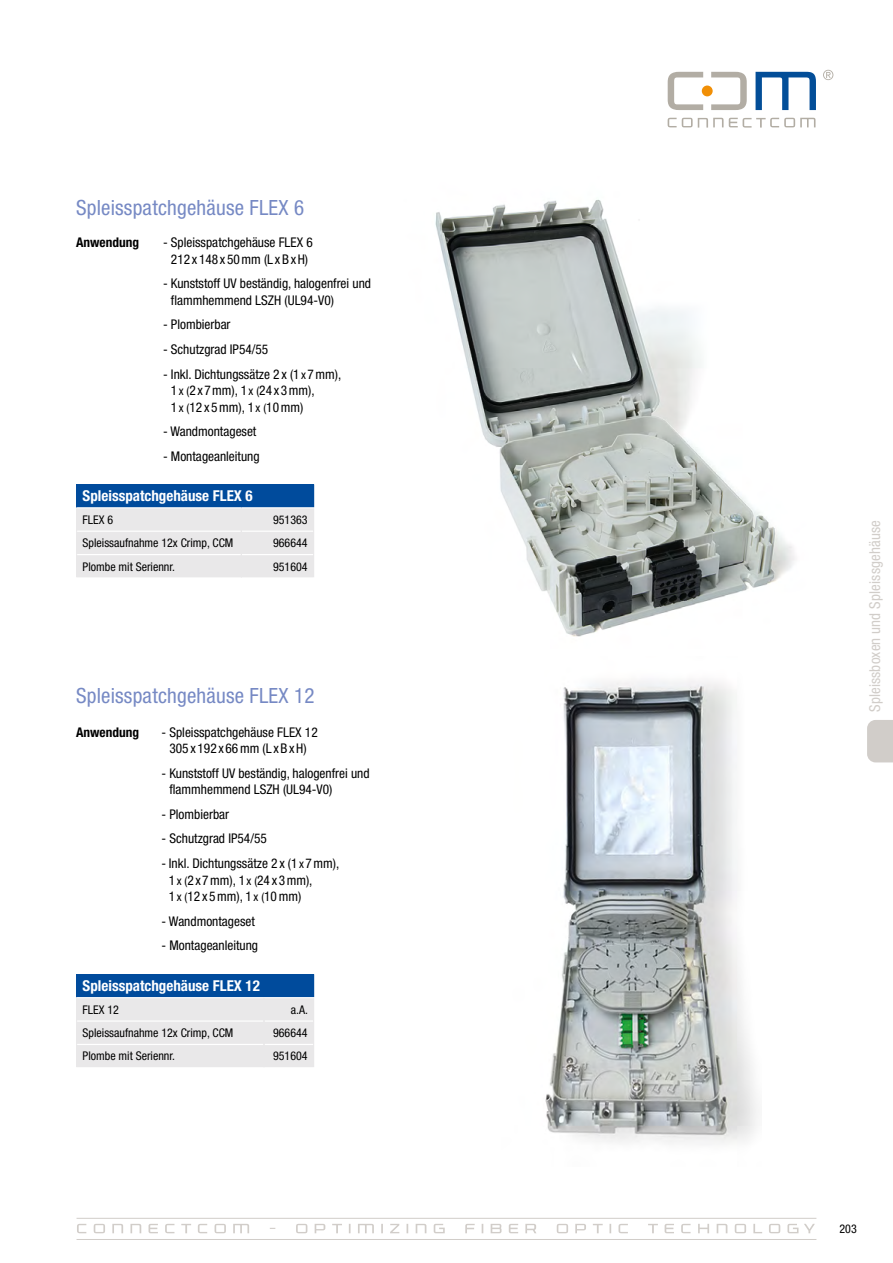
<style>
.page{position:relative;width:893px;height:1263px;background:#fff}
.page>*{position:absolute;margin:0;border:0;box-sizing:border-box;transform-origin:0 0}
.t1{font:condensed 21px "Helvetica Neue LT Pro";letter-spacing:.01em;color:#7689c4}
.t2{font:700 condensed 15px "Helvetica Neue LT Pro";color:#fff}
.t3{font:condensed 15px "Helvetica Neue LT Pro";letter-spacing:.01em;color:#d1cdc9}
.t4{font:condensed 13.35px/16.5px "Helvetica Neue LT Pro";color:#000}
.t5{font:700 condensed 13.35px "Helvetica Neue LT Pro";color:#000}
.t6{font:condensed 12px "Helvetica Neue LT Pro";color:#000}
.s1{font-size:12px}
</style>
<div class="page">
<hr style="left:77px;top:1218px;width:739px;height:1px;background:#d1cdc9">
<hr style="left:77px;top:1239px;width:739px;height:1px;background:#d1cdc9">
<svg style="left:756px;top:72px;width:60px;height:38px"></svg>
<svg style="left:668px;top:118px;width:147px;height:10px"></svg>
<svg style="left:668px;top:72px;width:35px;height:38px"></svg>
<svg style="left:711px;top:72px;width:36px;height:38px"></svg>
<div style="left:702px;top:86px;width:11px;height:10px;background:#f18f06;border-radius:50%"></div>
<svg style="left:823px;top:70px;width:10px;height:10px"></svg>
<img style="left:435px;top:199px;width:360px;height:438px">
<svg style="left:76px;top:484px;width:238px;height:94px;background:#b0c2d6"></svg>
<svg style="left:76px;top:974px;width:238px;height:93px;background:#afc1d6"></svg>
<hr style="left:263px;top:998px;width:2px;height:23px;background:#e9e8e9">
<hr style="left:263px;top:1021px;width:2px;height:23px;background:#e9e8e9">
<hr style="left:263px;top:1044px;width:2px;height:23px;background:#e9e8e9">
<img style="left:545px;top:680px;width:212px;height:463px">
<svg style="left:867px;top:720px;width:26px;height:42px"></svg>
<svg style="left:77px;top:1224px;width:738px;height:9px"></svg>
<h1 class="t1" style="left:76px;top:195px;width:230px">Spleisspatchgehäuse FLEX 6</h1>
<p class="t5" style="left:76px;top:234px;width:65px">Anwendung</p>
<p class="t4" style="left:163px;top:234px;width:151px;text-align:center">- Spleisspatchgehäuse FLEX 6<br>212x148x50mm (LxBxH)</p>
<p class="t4" style="left:171px;top:275px;width:202px;text-indent:-8px">- Kunststoff UV beständig, halogenfrei und flammhemmend LSZH (UL94-V0)</p>
<p class="t4" style="left:163px;top:316px;width:69px">- Plombierbar</p>
<p class="t4" style="left:163px;top:341px;width:107px">- Schutzgrad IP54/55</p>
<p class="t4" style="left:171px;top:366px;width:172px;text-indent:-8px">- Inkl. Dichtungssätze 2 x (1<span class="s1">x</span>7mm),<br>1<span class="s1">x (</span>2x7mm), 1<span class="s1">x (</span>24 x3mm),<br>1<span class="s1">x (</span>12 x 5mm), 1<span class="s1">x (</span>10mm)</p>
<p class="t4" style="left:163px;top:423px;width:95px">- Wandmontageset</p>
<p class="t4" style="left:163px;top:448px;width:98px">- Montageanleitung</p>
<p class="t2" style="left:83px;top:487px;width:172px">Spleisspatchgehäuse FLEX 6</p>
<p class="t6" style="left:83px;top:513px;width:32px">FLEX 6</p>
<p class="t6" style="left:273px;top:513px;width:36px">951363</p>
<p class="t6" style="left:83px;top:536px;width:152px">Spleissaufnahme 12x Crimp, CCM</p>
<p class="t6" style="left:273px;top:536px;width:36px">966644</p>
<p class="t6" style="left:83px;top:559px;width:94px">Plombe mit Seriennr.</p>
<p class="t6" style="left:273px;top:559px;width:36px">951604</p>
<h1 class="t1" style="left:76px;top:684px;width:240px">Spleisspatchgehäuse FLEX 12</h1>
<p class="t5" style="left:76px;top:724px;width:65px">Anwendung</p>
<p class="t4" style="left:162px;top:724px;width:158px;text-align:center">- Spleisspatchgehäuse FLEX 12<br>305x192x66mm (LxBxH)</p>
<p class="t4" style="left:169px;top:765px;width:202px;text-indent:-8px">- Kunststoff UV beständig, halogenfrei und flammhemmend LSZH (UL94-V0)</p>
<p class="t4" style="left:162px;top:806px;width:69px">- Plombierbar</p>
<p class="t4" style="left:162px;top:830px;width:107px">- Schutzgrad IP54/55</p>
<p class="t4" style="left:169px;top:855px;width:172px;text-indent:-7px">- Inkl. Dichtungssätze 2 x (1<span class="s1">x</span>7mm),<br>1<span class="s1">x (</span>2x7mm), 1<span class="s1">x (</span>24 x3mm),<br>1<span class="s1">x (</span>12 x 5mm), 1<span class="s1">x (</span>10mm)</p>
<p class="t4" style="left:162px;top:913px;width:95px">- Wandmontageset</p>
<p class="t4" style="left:162px;top:937px;width:98px">- Montageanleitung</p>
<p class="t2" style="left:83px;top:977px;width:179px">Spleisspatchgehäuse FLEX 12</p>
<p class="t6" style="left:83px;top:1002px;width:38px">FLEX 12</p>
<p class="t6" style="left:291px;top:1002px;width:19px">a.A.</p>
<p class="t6" style="left:83px;top:1026px;width:152px">Spleissaufnahme 12x Crimp, CCM</p>
<p class="t6" style="left:273px;top:1026px;width:36px">966644</p>
<p class="t6" style="left:83px;top:1049px;width:94px">Plombe mit Seriennr.</p>
<p class="t6" style="left:273px;top:1049px;width:36px">951604</p>
<p class="t3" style="left:866px;top:712px;width:193px;rotate:-90deg">Spleissboxen und Spleissgehäuse</p>
<p class="t6" style="left:839px;top:1222px;width:19px">203</p>
</div>
